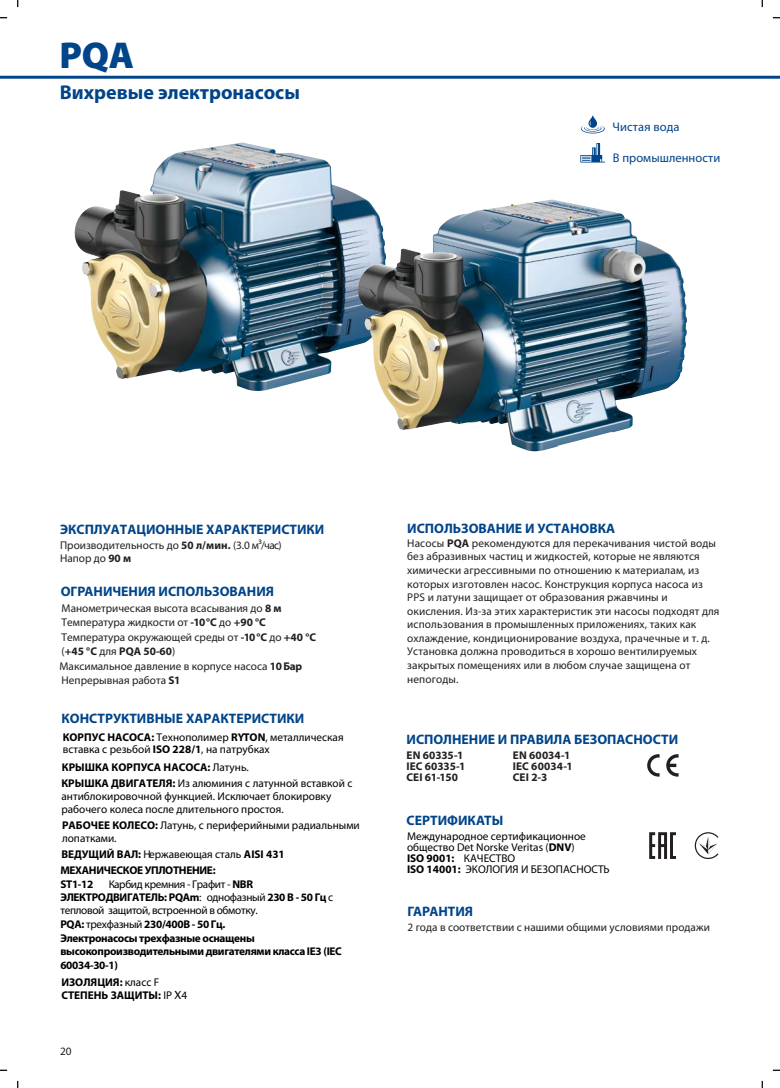
<style>
.page{position:relative;width:780px;height:1088px;background:#fff}
.page>*{position:absolute;margin:0;border:0;box-sizing:border-box;transform-origin:0 0}
.t1{font:900 37.5px "Myriad Pro";color:#004489}
.t2{font:700 20px "Myriad Pro";color:#004489}
.t3{font:700 13.75px "Myriad Pro";color:#004489}
.t4{font:700 13.75px "Myriad Pro";color:#048}
.t5{font:12.5px "Myriad Pro";letter-spacing:.005em;color:#004489}
.t6{font:11.25px/13.5px "Myriad Pro";letter-spacing:.01em;color:#231f20}
.t7{font:11.25px/11px "Myriad Pro";color:#000}
.t8{font:700 11.25px/13.5px "Myriad Pro";letter-spacing:-.03em;color:#000}
.t9{font:700 11.25px/16.2px "Myriad Pro";color:#000}
.t10{font:11.25px/13.2px "Myriad Pro";letter-spacing:-.03em;color:#000}
.t11{font:700 11.25px/11.2px "Myriad Pro";letter-spacing:.005em;color:#231f20}
.s1{font-weight:700}
.s2{font-weight:400}
.s3{font-family:"Lucida Sans";font-weight:400}
</style>
<div class="page">
<hr style="left:0;top:76px;width:780px;height:2px;background:#004489">
<svg style="left:666px;top:754px;width:12px;height:22px"></svg>
<svg style="left:647px;top:754px;width:12px;height:22px"></svg>
<svg style="left:649px;top:832px;width:27px;height:27px"></svg>
<svg style="left:694px;top:832px;width:24px;height:27px"></svg>
<svg style="left:581px;top:115px;width:23px;height:18px"></svg>
<svg style="left:580px;top:143px;width:25px;height:20px"></svg>
<svg style="left:0;top:17px;width:8px;height:2px"></svg>
<svg style="left:17px;top:0;width:2px;height:7px"></svg>
<svg style="left:772px;top:17px;width:8px;height:2px"></svg>
<svg style="left:761px;top:0;width:2px;height:7px"></svg>
<svg style="left:0;top:1069px;width:8px;height:2px"></svg>
<svg style="left:17px;top:1081px;width:2px;height:7px"></svg>
<svg style="left:772px;top:1069px;width:8px;height:2px"></svg>
<svg style="left:761px;top:1081px;width:2px;height:7px"></svg>
<img style="left:74px;top:143px;width:293px;height:248px">
<img style="left:357px;top:200px;width:330px;height:252px">
<h1 class="t1" style="left:59px;top:30px;width:76px">PQA</h1>
<h2 class="t2" style="left:60px;top:79px;width:241px">Вихревые электронасосы</h2>
<p class="t5" style="left:612px;top:120px;width:68px">Чистая вода</p>
<p class="t5" style="left:612px;top:151px;width:109px">В промышленности</p>
<p class="t3" style="left:60px;top:520px;width:266px">ЭКСПЛУАТАЦИОННЫЕ ХАРАКТЕРИСТИКИ</p>
<p class="t6" style="left:60px;top:538px;width:223px">Производительность до <span class="s1">50 л/мин.</span> (3.0 м³/час)<br>Напор до <span class="s1">90 м</span></p>
<p class="t3" style="left:61px;top:582px;width:215px">ОГРАНИЧЕНИЯ ИСПОЛЬЗОВАНИЯ</p>
<p class="t6" style="left:60px;top:601px;width:258px;line-height:14.5px">Манометрическая высота всасывания до <span class="s1">8 м </span>Температура жидкости от <span class="s1">-10 °C</span> до <span class="s1">+90 °C </span>Температура окружающей среды от <span class="s1">-10 °C</span> до <span class="s1">+40 °C </span>(<span class="s1">+45 °C</span> для <span class="s1">PQA 50-60</span>)<br>Максимальное давление в корпусе насоса <span class="s1">10 Бар </span>Непрерывная работа <span class="s1">S1</span></p>
<p class="t4" style="left:62px;top:710px;width:244px">КОНСТРУКТИВНЫЕ ХАРАКТЕРИСТИКИ</p>
<p class="t7" style="left:63px;top:731px;width:282px;line-height:12.4px"><span class="s1">КОРПУС НАСОСА:</span> Технополимер <span class="s1">RYTON</span>, металлическая вставка с резьбой <span class="s1">ISO 228/1</span>, на патрубках</p>
<p class="t9" style="left:61px;top:758px;width:292px">КРЫШКА КОРПУСА НАСОСА: <span class="s2">Латунь.<br></span>КРЫШКА ДВИГАТЕЛЯ: <span class="s2">Из алюминия с латунной вставкой с</span></p>
<p class="t7" style="left:61px;top:789px;width:271px;line-height:13.5px">антиблокировочной функцией. Исключает блокировку рабочего колеса после длительного простоя.</p>
<p class="t7" style="left:62px;top:819px;width:299px;line-height:13px"><span class="s1">РАБОЧЕЕ КОЛЕСО:</span> Латунь, с периферийными радиальными лопатками.</p>
<p class="t8" style="left:60px;top:846px;width:226px;line-height:15.9px">ВЕДУЩИЙ ВАЛ: <span class="s2">Нержавеющая сталь</span> AISI 431<br>МЕХАНИЧЕСКОЕ УПЛОТНЕНИЕ:</p>
<p class="t8" style="left:60px;top:877px;width:35px">ST1-12</p>
<p class="t10" style="left:60px;top:877px;width:274px;text-indent:48px">Карбид кремния - Графит - <span class="s1">NBR<br>ЭЛЕКТРОДВИГАТЕЛЬ: PQAm</span>: однофазный <span class="s1">230 В - 50 Гц</span> с тепловой защитой, встроенной в обмотку.</p>
<p class="t8" style="left:60px;top:917px;width:283px">PQA: <span class="s2">трехфазный</span> 230/400В - 50 Гц.<br>Электронасосы трехфазные оснащены высокопроизводительными двигателями класса IE3 (IEC 60034-30-1)</p>
<p class="t9" style="left:61px;top:975px;width:127px;line-height:12.8px">ИЗОЛЯЦИЯ: <span class="s2">класс F<br></span>СТЕПЕНЬ ЗАЩИТЫ: <span class="s2">IP</span> <span class="s3">X</span><span class="s2">4</span></p>
<p class="t6" style="left:60px;top:1045px;width:13px">20</p>
<p class="t3" style="left:407px;top:519px;width:209px">ИСПОЛЬЗОВАНИЕ И УСТАНОВКА</p>
<p class="t6" style="left:407px;top:537px;width:314px">Насосы <span class="s1">PQA</span> рекомендуются для перекачивания чистой воды без абразивных частиц и жидкостей, которые не являются химически агрессивными по отношению к материалам, из которых изготовлен насос. Конструкция корпуса насоса из PPS и латуни защищает от образования ржавчины и окисления. Из-за этих характеристик эти насосы подходят для использования в промышленных приложениях, таких как охлаждение, кондиционирование воздуха, прачечные и т. д.<br>Установка должна проводиться в хорошо вентилируемых закрытых помещениях или в любом случае защищена от непогоды.</p>
<p class="t3" style="left:406px;top:730px;width:273px">ИСПОЛНЕНИЕ И ПРАВИЛА БЕЗОПАСНОСТИ</p>
<p class="t11" style="left:406px;top:749px;width:60px">EN 60335-1<br>IEC 60335-1<br>CEI 61-150</p>
<p class="t11" style="left:513px;top:749px;width:61px">EN 60034-1<br>IEC 60034-1<br>CEI 2-3</p>
<p class="t3" style="left:406px;top:812px;width:98px">СЕРТИФИКАТЫ</p>
<p class="t7" style="left:407px;top:831px;width:204px">Международное сертификационное общество Det Norske Veritas (<span class="s1">DNV</span>)<br><span class="s1">ISO 9001:</span> КАЧЕСТВО<br><span class="s1">ISO 14001:</span> ЭКОЛОГИЯ И БЕЗОПАСНОСТЬ</p>
<p class="t3" style="left:407px;top:902px;width:67px">ГАРАНТИЯ</p>
<p class="t6" style="left:407px;top:921px;width:304px">2 года в соответствии с нашими общими условиями продажи</p>
</div>
